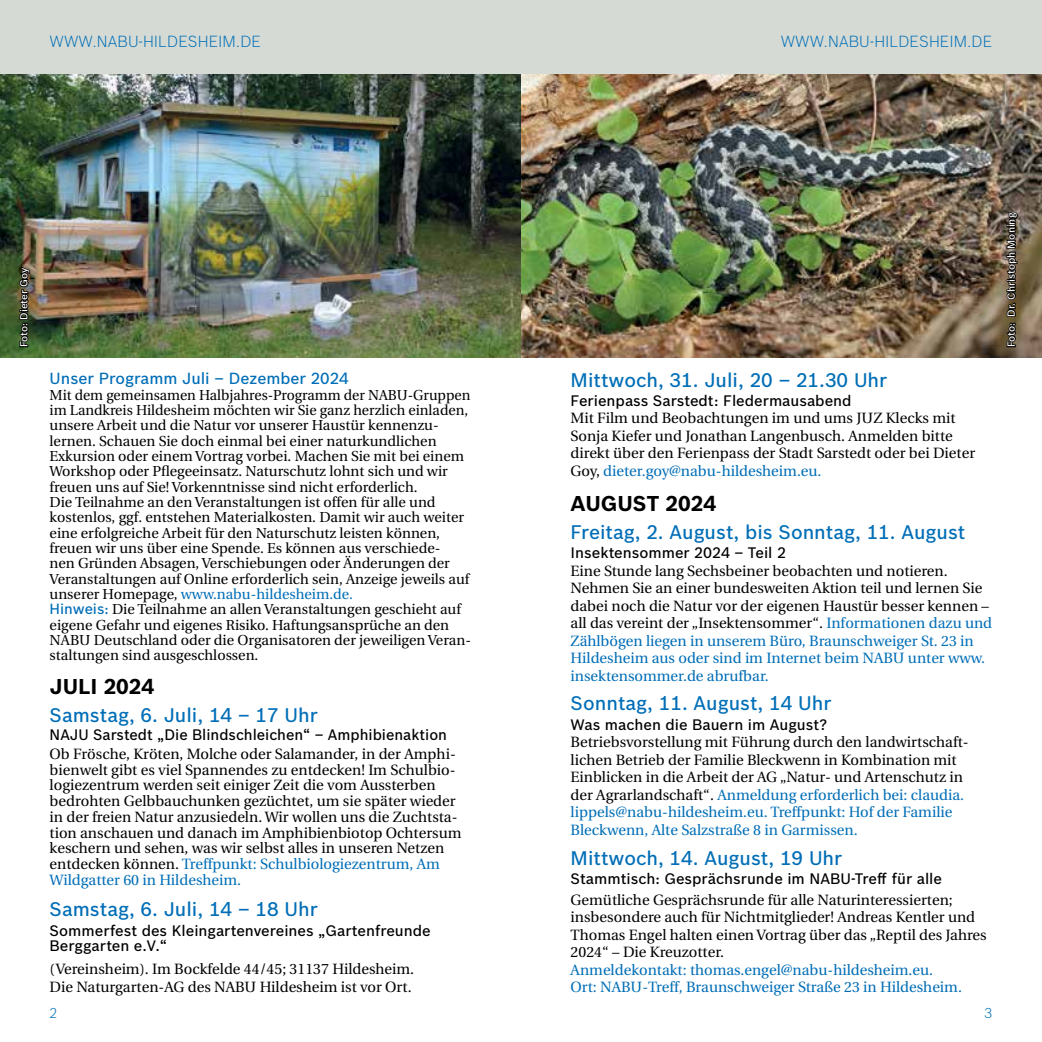
<style>
.page{position:relative;width:1042px;height:1042px;background:#fff}
.page>*{position:absolute;margin:0;border:0;box-sizing:border-box;transform-origin:0 0}
.t1{font:700 21px "Bosch Sans";color:#000}
.t2{font:500 19.25px "Bosch Sans";color:#006eb7}
.t3{font:300 15.75px "Bosch Sans";color:#006eb7}
.t4{font:500 15.75px "Bosch Sans";color:#006eb7}
.t5{font:14.88px/17.5px "Utopia";color:#000}
.t6{font:500 14.88px/15.8px "Bosch Sans";color:#000}
.t7{font:14.88px/17.5px "Utopia";color:#006eb7}
.t8{font:14.35px/15.4px "Utopia";color:#000}
.t9{font:300 14px "Bosch Sans";color:#006eb7}
.t10{font:500 10.15px "Bosch Sans";color:#fff}
.s1{color:#006eb7}
.s2{font-family:"Bosch Sans";font-weight:500;color:#006eb7}
</style>
<div class="page">
<div style="left:0;top:0;width:521px;height:74px;background:#d5dad4"></div>
<div style="left:521px;top:0;width:521px;height:74px;background:#d5dad4"></div>
<img style="left:0;top:74px;width:1042px;height:283px">
<svg style="left:18px;top:266px;width:13px;height:82px"></svg>
<svg style="left:1005px;top:323px;width:11px;height:25px"></svg>
<svg style="left:998px;top:211px;width:21px;height:106px;background:#564a3a"></svg>
<p class="t3" style="left:50px;top:30px;width:213px">WWW.NABU-HILDESHEIM.DE</p>
<p class="t3" style="left:781px;top:30px;width:213px">WWW.NABU-HILDESHEIM.DE</p>
<p class="t10" style="left:16px;top:347px;width:81px;rotate:-90deg">Foto: Dieter Goy</p>
<p class="t2" style="left:570px;top:365px;width:318px">Mittwoch, 31. Juli, 20 – 21.30 Uhr</p>
<p class="t6" style="left:570px;top:392px;width:283px">Ferienpass Sarstedt: Fledermausabend</p>
<p class="t5" style="left:570px;top:410px;width:406px">Mit Film und Beobachtungen im und ums JUZ Klecks mit Sonja Kiefer und Jonathan Langenbusch. Anmelden bitte direkt über den Ferienpass der Stadt Sarstedt oder bei Dieter Goy, <span class="s1">dieter.goy@nabu-hildesheim.eu.</span></p>
<h1 class="t1" style="left:570px;top:487px;width:147px">AUGUST 2024</h1>
<p class="t2" style="left:570px;top:518px;width:396px">Freitag, 2. August, bis Sonntag, 11. August</p>
<p class="t6" style="left:570px;top:544px;width:217px">Insektensommer 2024 – Teil 2</p>
<p class="t5" style="left:570px;top:562px;width:423px">Eine Stunde lang Sechsbeiner beobachten und notieren.<br>Nehmen Sie an einer bundesweiten Aktion teil und lernen Sie dabei noch die Natur vor der eigenen Haustür besser kennen – all das vereint der „Insektensommer“. <span class="s1">Informationen dazu und Zählbögen liegen in unserem Büro, Braunschweiger St. 23 in Hildesheim aus oder sind im Internet beim NABU unter www. insektensommer.de abrufbar.</span></p>
<p class="t2" style="left:570px;top:689px;width:262px">Sonntag, 11. August, 14 Uhr</p>
<p class="t6" style="left:570px;top:715px;width:258px">Was machen die Bauern im August?</p>
<p class="t5" style="left:570px;top:734px;width:400px">Betriebsvorstellung mit Führung durch den landwirtschaft&shy;lichen Betrieb der Familie Bleckwenn in Kombination mit Einblicken in die Arbeit der AG „Natur- und Artenschutz in der Agrarlandschaft“. <span class="s1">Anmeldung erforderlich bei: claudia. lippels@nabu-hildesheim.eu. Treffpunkt: Hof der Familie Bleckwenn, Alte Salzstraße 8 in Garmissen.</span></p>
<p class="t2" style="left:570px;top:843px;width:273px">Mittwoch, 14. August, 19 Uhr</p>
<p class="t6" style="left:570px;top:869px;width:373px">Stammtisch: Gesprächsrunde im NABU-Treff für alle</p>
<p class="t5" style="left:570px;top:891px;width:418px">Gemütliche Gesprächsrunde für alle Naturinteressierten; insbesondere auch für Nichtmitglieder! Andreas Kentler und Thomas Engel halten einen Vortrag über das „Reptil des Jahres 2024“ – Die Kreuzotter.</p>
<p class="t7" style="left:570px;top:961px;width:393px">Anmeldekontakt: thomas.engel@nabu-hildesheim.eu.<br>Ort: NABU-Treff, Braunschweiger Straße 23 in Hildesheim.</p>
<p class="t4" style="left:50px;top:367px;width:301px">Unser Programm Juli – Dezember 2024</p>
<p class="t8" style="left:50px;top:387px;width:423px">Mit dem gemeinsamen Halbjahres-Programm der NABU-Gruppen im Landkreis Hildesheim möchten wir Sie ganz herzlich einladen, unsere Arbeit und die Natur vor unserer Haustür kennenzu&shy;lernen. Schauen Sie doch einmal bei einer naturkundlichen Exkursion oder einem Vortrag vorbei. Machen Sie mit bei einem Workshop oder Pflegeeinsatz. Naturschutz lohnt sich und wir freuen uns auf Sie! Vorkenntnisse sind nicht erforderlich.<br>Die Teilnahme an den Veranstaltungen ist offen für alle und kostenlos, ggf. entstehen Materialkosten. Damit wir auch weiter eine erfolgreiche Arbeit für den Naturschutz leisten können, freuen wir uns über eine Spende. Es können aus verschiede-<br>nen Gründen Absagen, Verschiebungen oder Änderungen der Veranstaltungen auf Online erforderlich sein, Anzeige jeweils auf unserer Homepage, <span class="s1">www.nabu-hildesheim.de.<br></span><span class="s2">Hinweis:</span> Die Teilnahme an allen Veranstaltungen geschieht auf eigene Gefahr und eigenes Risiko. Haftungsansprüche an den NABU Deutschland oder die Organisatoren der jeweiligen Veran&shy;staltungen sind ausgeschlossen.</p>
<h1 class="t1" style="left:50px;top:670px;width:106px">JULI 2024</h1>
<p class="t2" style="left:50px;top:701px;width:269px">Samstag, 6. Juli, 14 – 17 Uhr</p>
<p class="t6" style="left:50px;top:725px;width:399px">NAJU Sarstedt „Die Blindschleichen“ – Amphibienaktion</p>
<p class="t5" style="left:50px;top:746px;width:413px;line-height:15.8px">Ob Frösche, Kröten, Molche oder Salamander, in der Amphi&shy;bienwelt gibt es viel Spannendes zu entdecken! Im Schulbio&shy;logiezentrum werden seit einiger Zeit die vom Aussterben bedrohten Gelbbauchunken gezüchtet, um sie später wieder in der freien Natur anzusiedeln. Wir wollen uns die Zuchtsta&shy;tion anschauen und danach im Amphibienbiotop Ochtersum keschern und sehen, was wir selbst alles in unseren Netzen entdecken können. <span class="s1">Treffpunkt: Schulbiologiezentrum, Am Wildgatter 60 in Hildesheim.</span></p>
<p class="t2" style="left:50px;top:895px;width:269px">Samstag, 6. Juli, 14 – 18 Uhr</p>
<p class="t6" style="left:50px;top:921px;width:383px">Sommerfest des Kleingartenvereines „Gartenfreunde<br>Berggarten e.V.“</p>
<p class="t5" style="left:50px;top:960px;width:366px">(Vereinsheim). Im Bockfelde 44/45; 31137 Hildesheim.<br>Die Naturgarten-AG des NABU Hildesheim ist vor Ort.</p>
<p class="t9" style="left:50px;top:1003px;width:9px">2</p>
<p class="t9" style="left:984px;top:1003px;width:9px">3</p>
<p class="t10" style="left:1003px;top:347px;width:136px;rotate:-90deg">Foto: Dr. Christoph Moning</p>
</div>
